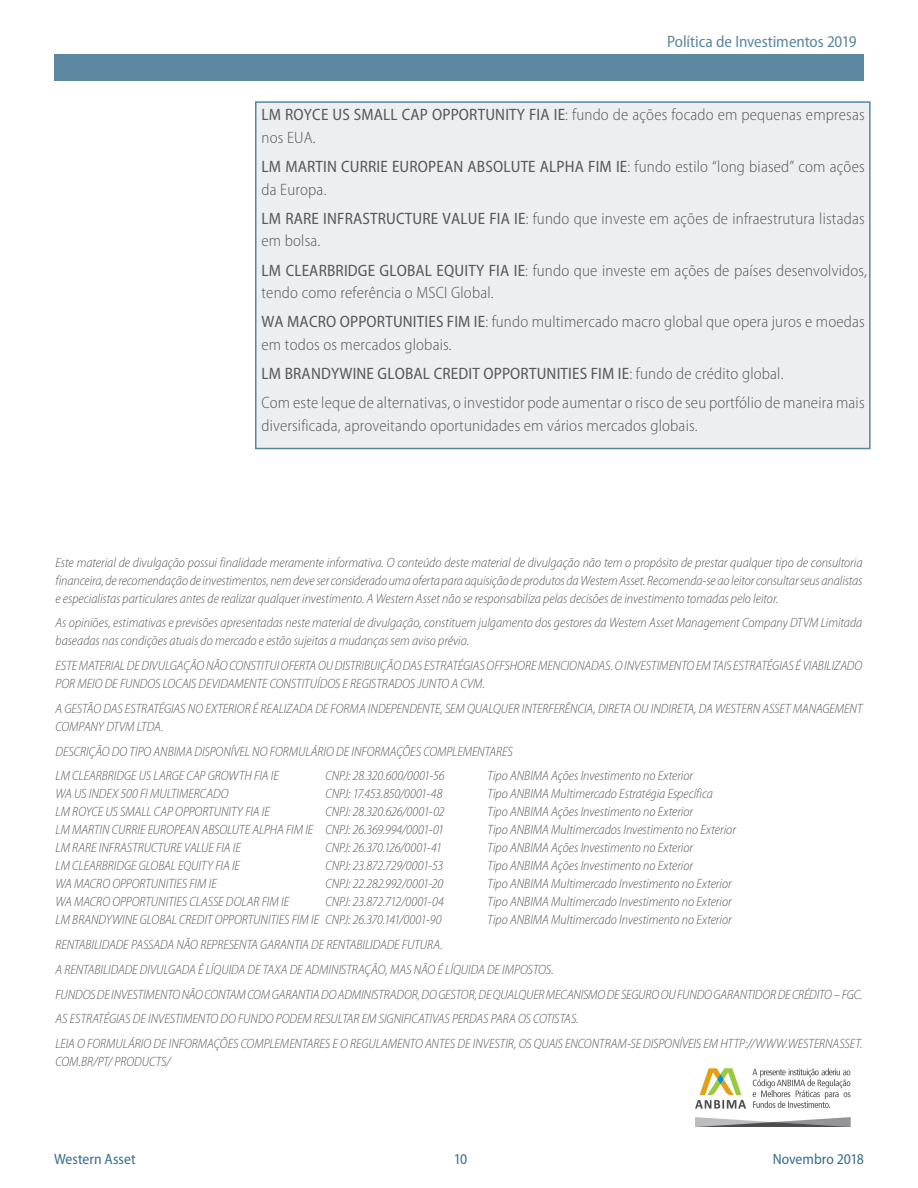
<style>
.page{position:relative;width:918px;height:1188px;background:#fff}
.page>*{position:absolute;margin:0;border:0;box-sizing:border-box;transform-origin:0 0}
.Subhead{font:300 semi-condensed 16.5px/22.5px "Myriad Pro";letter-spacing:.01em;color:#57585a}
.Subhead-2{font:semi-condensed 16.5px "Myriad Pro";letter-spacing:.01em;color:#57585a}
.t1{font:semi-condensed 16.5px "Myriad Pro";letter-spacing:-.005em;color:#5c87a1}
.t2{font:semi-condensed 15px "Myriad Pro";color:#386e8f}
.t3{font:italic 300 semi-condensed 13.5px/18px "Myriad Pro";letter-spacing:-.005em;color:#58595d}
.t4{font:italic 300 semi-condensed 13.5px "Myriad Pro";letter-spacing:-.025em;color:#58595d}
.s1{font-weight:400}
.s2{font-weight:300}
</style>
<div class="page">
<div style="left:54px;top:54px;width:810px;height:27px;background:#5c87a1"></div>
<img style="left:695px;top:1068px;width:156px;height:58px">
<div style="left:255px;top:101px;width:616px;height:348px;background:#edeef0;border:2px solid #5687a1"></div>
<p class="t1" style="left:667px;top:32px;width:191px">Política de Investimentos 2019</p>
<p class="Subhead" style="left:262px;top:104px;width:605px"><span class="s1">LM ROYCE US SMALL CAP OPPORTUNITY FIA IE</span>: fundo de ações focado em pequenas empresas nos EUA.</p>
<p class="Subhead" style="left:262px;top:156px;width:605px"><span class="s1">LM MARTIN CURRIE EUROPEAN ABSOLUTE ALPHA FIM IE</span>: fundo estilo “long biased” com ações da Europa.</p>
<p class="Subhead" style="left:262px;top:207px;width:605px"><span class="s1">LM RARE INFRASTRUCTURE VALUE FIA IE</span>: fundo que investe em ações de infraestrutura listadas em bolsa.</p>
<p class="Subhead" style="left:261px;top:259px;width:607px"><span class="s1">LM CLEARBRIDGE GLOBAL EQUITY FIA IE</span>: fundo que investe em ações de países desenvolvidos, tendo como referência o MSCI Global.</p>
<p class="Subhead" style="left:261px;top:311px;width:605px"><span class="s1">WA MACRO OPPORTUNITIES FIM IE</span>: fundo multimercado macro global que opera juros e moedas em todos os mercados globais.</p>
<p class="Subhead-2" style="left:262px;top:365px;width:523px">LM BRANDYWINE GLOBAL CREDIT OPPORTUNITIES FIM IE<span class="s2">: fundo de crédito global.</span></p>
<p class="Subhead" style="left:261px;top:392px;width:605px">Com este leque de alternativas, o investidor pode aumentar o risco de seu portfólio de maneira mais diversificada, aproveitando oportunidades em vários mercados globais.</p>
<p class="t3" style="left:56px;top:554px;width:809px;text-align:justify">Este material de divulgação possui finalidade meramente informativa. O conteúdo deste material de divulgação não tem o propósito de prestar qualquer tipo de consultoria financeira, de recomendação de investimentos, nem deve ser considerado uma oferta para aquisição de produtos da Western Asset. Recomenda-se ao leitor consultar seus analistas e especialistas particulares antes de realizar qualquer investimento. A Western Asset não se responsabiliza pelas decisões de investimento tomadas pelo leitor.</p>
<p class="t3" style="left:56px;top:614px;width:809px">As opiniões, estimativas e previsões apresentadas neste material de divulgação, constituem julgamento dos gestores da Western Asset Management Company DTVM Limitada baseadas nas condições atuais do mercado e estão sujeitas a mudanças sem aviso prévio.</p>
<p class="t3" style="left:56px;top:657px;width:808px">ESTE MATERIAL DE DIVULGAÇÃO NÃO CONSTITUI OFERTA OU DISTRIBUIÇÃO DAS ESTRATÉGIAS OFFSHORE MENCIONADAS. O INVESTIMENTO EM TAIS ESTRATÉGIAS É VIABILIZADO<br>POR MEIO DE FUNDOS LOCAIS DEVIDAMENTE CONSTITUÍDOS E REGISTRADOS JUNTO A CVM.</p>
<p class="t3" style="left:56px;top:700px;width:809px">A GESTÃO DAS ESTRATÉGIAS NO EXTERIOR É REALIZADA DE FORMA INDEPENDENTE, SEM QUALQUER INTERFERÊNCIA, DIRETA OU INDIRETA, DA WESTERN ASSET MANAGEMENT<br>COMPANY DTVM LTDA.</p>
<p class="t3" style="left:56px;top:739px;width:459px;line-height:24.8px">DESCRIÇÃO DO TIPO ANBIMA DISPONÍVEL NO FORMULÁRIO DE INFORMAÇÕES COMPLEMENTARES<br>LM CLEARBRIDGE US LARGE CAP GROWTH FIA IE</p>
<p class="t3" style="left:326px;top:767px;width:121px">CNPJ: 28.320.600/0001-56</p>
<p class="t3" style="left:488px;top:767px;width:207px">Tipo ANBIMA Ações Investimento no Exterior</p>
<p class="t3" style="left:56px;top:785px;width:175px">WA US INDEX 500 FI MULTIMERCADO</p>
<p class="t3" style="left:326px;top:785px;width:119px">CNPJ: 17.453.850/0001-48</p>
<p class="t3" style="left:488px;top:785px;width:227px">Tipo ANBIMA Multimercado Estratégia Específica</p>
<p class="t3" style="left:56px;top:803px;width:216px">LM ROYCE US SMALL CAP OPPORTUNITY FIA IE</p>
<p class="t3" style="left:326px;top:803px;width:121px">CNPJ: 28.320.626/0001-02</p>
<p class="t3" style="left:488px;top:803px;width:207px">Tipo ANBIMA Ações Investimento no Exterior</p>
<p class="t3" style="left:56px;top:821px;width:390px">LM MARTIN CURRIE EUROPEAN ABSOLUTE ALPHA FIM IE CNPJ: 26.369.994/0001-01</p>
<p class="t3" style="left:488px;top:821px;width:250px">Tipo ANBIMA Multimercados Investimento no Exterior</p>
<p class="t3" style="left:56px;top:839px;width:187px">LM RARE INFRASTRUCTURE VALUE FIA IE</p>
<p class="t4" style="left:326px;top:841px;width:118px">CNPJ: 26.370.126/0001-41</p>
<p class="t3" style="left:488px;top:839px;width:207px">Tipo ANBIMA Ações Investimento no Exterior</p>
<p class="t3" style="left:56px;top:857px;width:186px">LM CLEARBRIDGE GLOBAL EQUITY FIA IE</p>
<p class="t3" style="left:326px;top:857px;width:119px">CNPJ: 23.872.729/0001-53</p>
<p class="t3" style="left:488px;top:857px;width:207px">Tipo ANBIMA Ações Investimento no Exterior</p>
<p class="t3" style="left:56px;top:875px;width:163px">WA MACRO OPPORTUNITIES FIM IE</p>
<p class="t3" style="left:326px;top:875px;width:119px">CNPJ: 22.282.992/0001-20</p>
<p class="t3" style="left:488px;top:875px;width:246px">Tipo ANBIMA Multimercado Investimento no Exterior</p>
<p class="t3" style="left:56px;top:893px;width:235px">WA MACRO OPPORTUNITIES CLASSE DOLAR FIM IE</p>
<p class="t3" style="left:326px;top:893px;width:120px">CNPJ: 23.872.712/0001-04</p>
<p class="t3" style="left:488px;top:893px;width:246px">Tipo ANBIMA Multimercado Investimento no Exterior</p>
<p class="t3" style="left:56px;top:911px;width:388px">LM BRANDYWINE GLOBAL CREDIT OPPORTUNITIES FIM IE CNPJ: 26.370.141/0001-90</p>
<p class="t3" style="left:488px;top:911px;width:246px">Tipo ANBIMA Multimercado Investimento no Exterior</p>
<p class="t3" style="left:56px;top:933px;width:809px;line-height:24.8px">RENTABILIDADE PASSADA NÃO REPRESENTA GARANTIA DE RENTABILIDADE FUTURA.<br>A RENTABILIDADE DIVULGADA É LÍQUIDA DE TAXA DE ADMINISTRAÇÃO, MAS NÃO É LÍQUIDA DE IMPOSTOS.<br>FUNDOS DE INVESTIMENTO NÃO CONTAM COM GARANTIA DO ADMINISTRADOR, DO GESTOR, DE QUALQUER MECANISMO DE SEGURO OU FUNDO GARANTIDOR DE CRÉDITO – FGC.<br>AS ESTRATÉGIAS DE INVESTIMENTO DO FUNDO PODEM RESULTAR EM SIGNIFICATIVAS PERDAS PARA OS COTISTAS.<br>LEIA O FORMULÁRIO DE INFORMAÇÕES COMPLEMENTARES E O REGULAMENTO ANTES DE INVESTIR, OS QUAIS ENCONTRAM-SE DISPONÍVEIS EM HTTP://WWW.WESTERNASSET.</p>
<p class="t3" style="left:56px;top:1053px;width:117px">COM.BR/PT/ PRODUCTS/</p>
<p class="t2" style="left:54px;top:1151px;width:83px">Western Asset</p>
<p class="t2" style="left:454px;top:1151px;width:15px">10</p>
<p class="t2" style="left:773px;top:1151px;width:93px">Novembro 2018</p>
</div>
